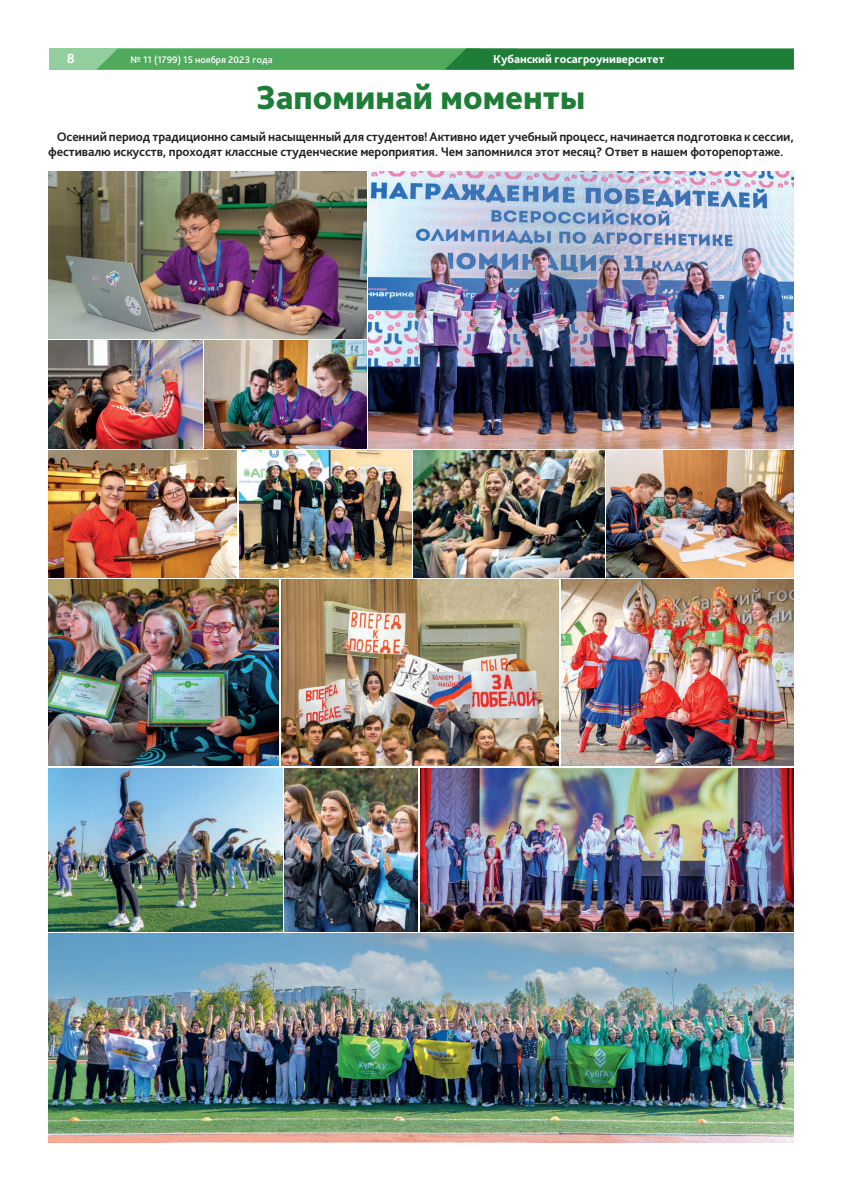
<style>
.page{position:relative;width:842px;height:1191px;background:#fff}
.page>*{position:absolute;margin:0;border:0;box-sizing:border-box;transform-origin:0 0}
.t1{font:800 35px "Bliss Pro";color:#1e7e37}
.t2{font:700 14px "Bliss Pro";color:#fff}
.t3{font:700 13px/15px "Bliss Pro";letter-spacing:-.01em;color:#231f20}
.t4{font:800 12px "Bliss Pro";color:#fff}
.t5{font:500 10px "Bliss Pro";color:#fff}
</style>
<div class="page">
<div style="left:49px;top:48px;width:430px;height:22px;background:#93cf9e"></div>
<svg style="left:96px;top:48px;width:698px;height:22px;background:#3d9750"></svg>
<img style="left:369px;top:172px;width:425px;height:276px">
<img style="left:285px;top:769px;width:132px;height:163px">
<img style="left:561px;top:580px;width:233px;height:186px">
<img style="left:48px;top:172px;width:318px;height:166px">
<img style="left:48px;top:580px;width:231px;height:186px">
<img style="left:420px;top:769px;width:373px;height:163px">
<img style="left:205px;top:340px;width:161px;height:108px">
<img style="left:607px;top:450px;width:187px;height:127px">
<img style="left:48px;top:340px;width:154px;height:108px">
<img style="left:48px;top:450px;width:189px;height:127px">
<img style="left:48px;top:769px;width:235px;height:163px">
<img style="left:48px;top:934px;width:746px;height:209px">
<img style="left:413px;top:450px;width:191px;height:127px">
<img style="left:239px;top:450px;width:172px;height:127px">
<img style="left:282px;top:580px;width:277px;height:186px">
<p class="t2" style="left:67px;top:53px;width:10px">8</p>
<p class="t5" style="left:130px;top:56px;width:144px">№ 11 (1799) 15 ноября 2023 года</p>
<p class="t4" style="left:493px;top:54px;width:173px">Кубанский госагроуниверситет</p>
<h1 class="t1" style="left:257px;top:84px;width:330px">Запоминай моменты</h1>
<p class="t3" style="left:48px;top:131px;width:747px;text-indent:9px">Осенний период традиционно самый насыщенный для студентов! Активно идет учебный процесс, начинается подготовка к сессии, фестивалю искусств, проходят классные студенческие мероприятия. Чем запомнился этот месяц? Ответ в нашем фоторепортаже.</p>
</div>
